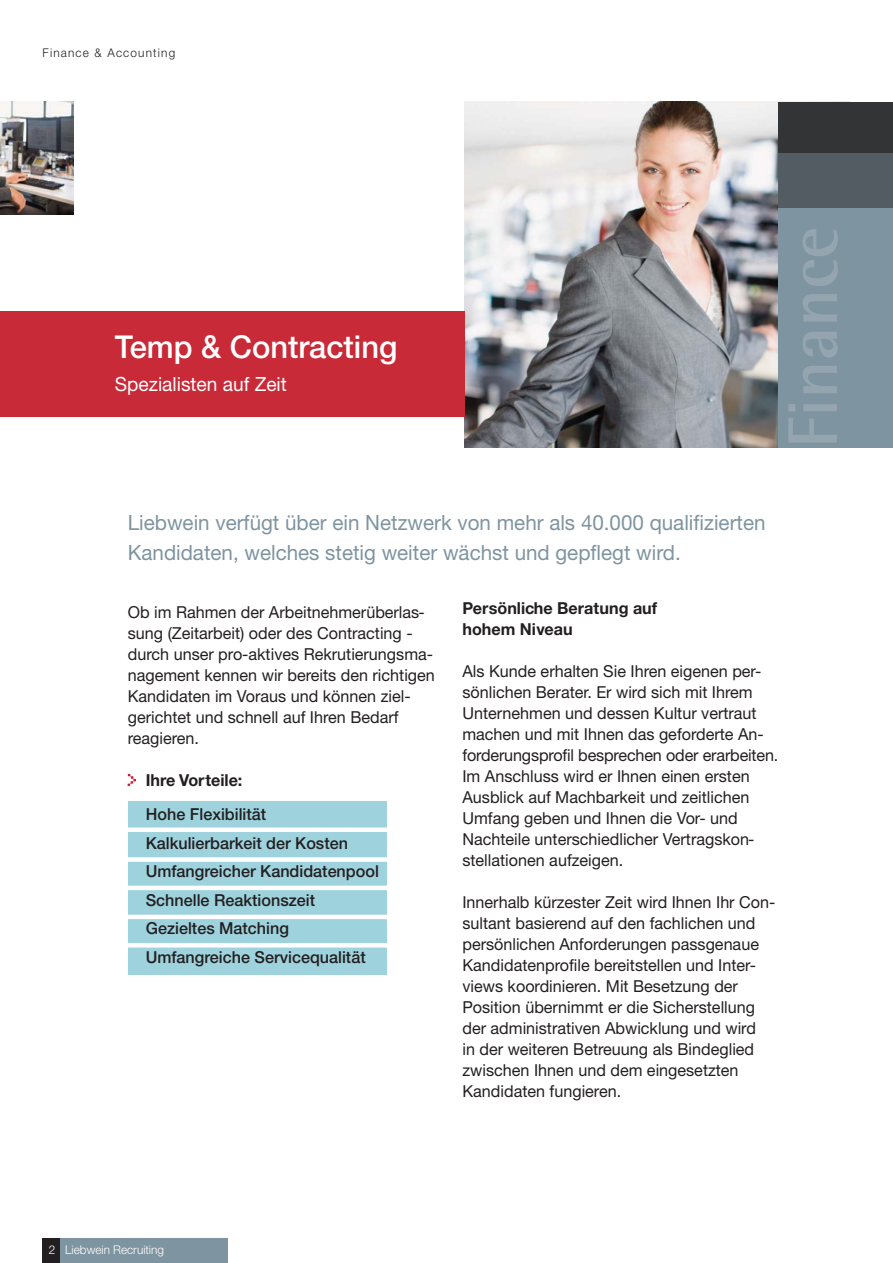
<style>
.page{position:relative;width:893px;height:1263px;background:#fff}
.page>*{position:absolute;margin:0;border:0;box-sizing:border-box;transform-origin:0 0}
.t1{font:500 31.5px "Helvetica Neue";color:#fff}
.t2{font:21px/29.4px "Helvetica Neue";color:#7e94a0}
.t3{font:19.5px "Helvetica Neue";color:#fff}
.t4{font:16.5px/21px "Helvetica Neue";color:#231f20}
.t5{font:500 16.5px/28.5px "Helvetica Neue";color:#231f20}
.t6{font:700 16.5px/21px "Helvetica Neue CE";color:#231f20}
.t7{font:300 12px "Helvetica Neue";color:#fff}
.t8{font:300 12px "Helvetica Neue";letter-spacing:.1em;color:#231f20}
</style>
<div class="page">
<div style="left:128px;top:801px;width:259px;height:174px;background:#9ed2dd"></div>
<img style="left:0;top:101px;width:74px;height:114px">
<img style="left:465px;top:101px;width:385px;height:346px">
<div style="left:1px;top:311px;width:464px;height:106px;background:#c82a38"></div>
<div style="left:43px;top:1238px;width:185px;height:25px;background:#7e94a0"></div>
<div style="left:43px;top:1238px;width:17px;height:25px;background:#231f20"></div>
<svg style="left:127px;top:774px;width:9px;height:12px"></svg>
<div style="left:778px;top:102px;width:114px;height:345px;background:#7e94a0"></div>
<hr style="left:128px;top:828px;width:263px;height:4px;background:#fff">
<div style="left:128px;top:857px;width:262px;height:5px;background:#fff"></div>
<hr style="left:128px;top:886px;width:265px;height:4px;background:#fff">
<hr style="left:128px;top:915px;width:262px;height:4px;background:#fff">
<div style="left:128px;top:943px;width:263px;height:5px;background:#fff"></div>
<div style="left:778px;top:102px;width:114px;height:51px;background:#333436"></div>
<div style="left:778px;top:153px;width:114px;height:54px;background:#535c62"></div>
<svg style="left:788px;top:229px;width:50px;height:214px"></svg>
<p class="t8" style="left:43px;top:48px;width:134px">Finance &amp; Accounting</p>
<h1 class="t1" style="left:115px;top:335px;width:284px">Temp &amp; Contracting</h1>
<p class="t3" style="left:115px;top:377px;width:173px">Spezialisten auf Zeit</p>
<p class="t2" style="left:128px;top:510px;width:639px">Liebwein verfügt über ein Netzwerk von mehr als 40.000 qualifizierten<br>Kandidaten, welches stetig weiter wächst und gepflegt wird.</p>
<p class="t4" style="left:128px;top:603px;width:309px">Ob im Rahmen der Arbeitnehmerüberlas&shy;sung (Zeitarbeit) oder des Contracting - durch unser pro-aktives Rekrutierungsma&shy;nagement kennen wir bereits den richtigen Kandidaten im Voraus und können ziel&shy;gerichtet und schnell auf Ihren Bedarf reagieren.</p>
<p class="t6" style="left:146px;top:771px;width:98px">Ihre Vorteile:</p>
<p class="t5" style="left:146px;top:801px;width:235px">Hohe Flexibilität<br>Kalkulierbarkeit der Kosten<br>Umfangreicher Kandidatenpool<br>Schnelle Reaktionszeit<br>Gezieltes Matching<br>Umfangreiche Servicequalität</p>
<p class="t6" style="left:462px;top:599px;width:196px">Persönliche Beratung auf hohem Niveau</p>
<p class="t4" style="left:462px;top:662px;width:317px">Als Kunde erhalten Sie Ihren eigenen per&shy;sönlichen Berater. Er wird sich mit Ihrem Unternehmen und dessen Kultur vertraut machen und mit Ihnen das geforderte An&shy;forderungsprofil besprechen oder erarbeiten.<br>Im Anschluss wird er Ihnen einen ersten Ausblick auf Machbarkeit und zeitlichen Umfang geben und Ihnen die Vor- und Nachteile unterschiedlicher Vertragskon&shy;stellationen aufzeigen.</p>
<p class="t4" style="left:462px;top:893px;width:314px">Innerhalb kürzester Zeit wird Ihnen Ihr Con&shy;sultant basierend auf den fachlichen und persönlichen Anforderungen passgenaue Kandidatenprofile bereitstellen und Inter&shy;views koordinieren. Mit Besetzung der Position übernimmt er die Sicherstellung der administrativen Abwicklung und wird<br>in der weiteren Betreuung als Bindeglied zwischen Ihnen und dem eingesetzten Kandidaten fungieren.</p>
<p class="t7" style="left:49px;top:1246px;width:117px">2 Liebwein Recruiting</p>
</div>
